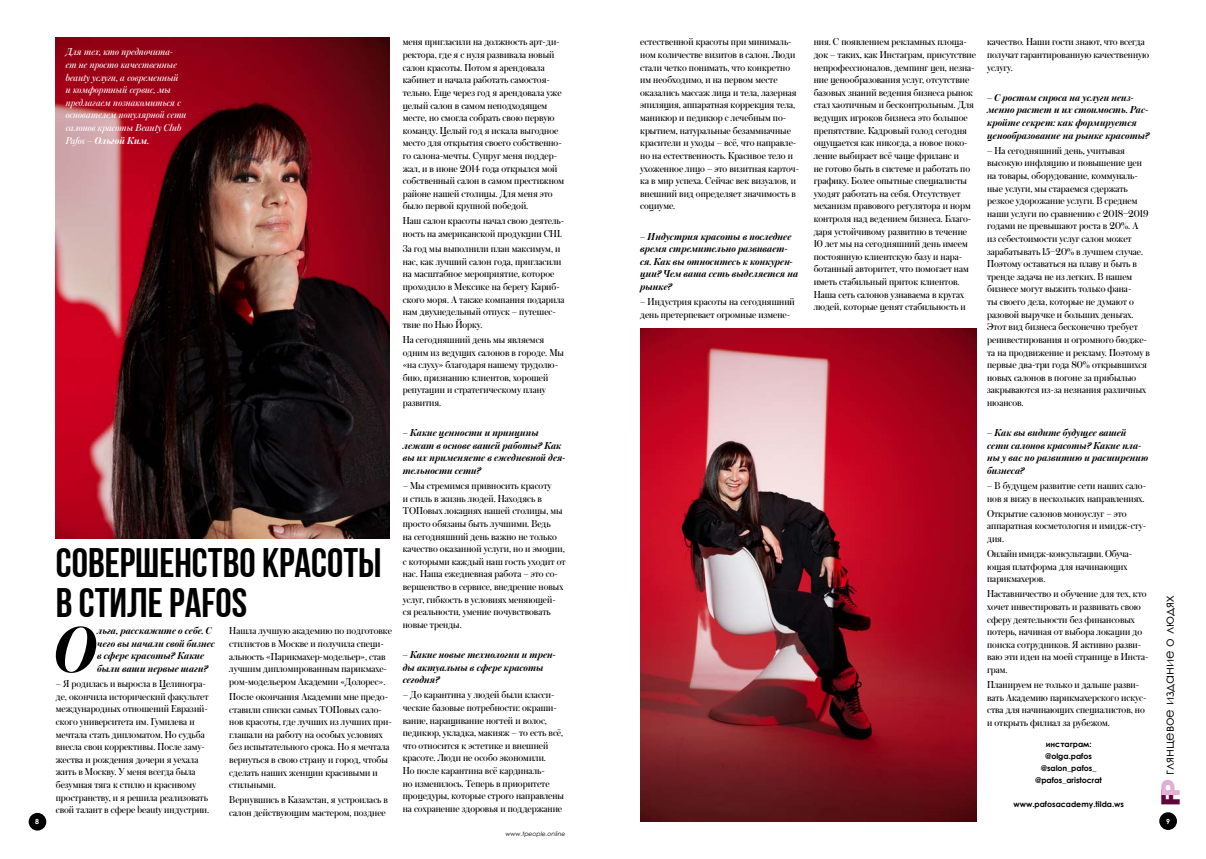
<style>
.page{position:relative;width:1206px;height:859px;background:#fff}
.page>*{position:absolute;margin:0;border:0;box-sizing:border-box;transform-origin:0 0}
.t1{font:italic 600 68.08px "Austin Cyr";color:#000}
.t2{font:41.12px/40.2px "Bebas Neue Cyrillic";color:#000}
.t3{font:13.12px "Century Gothic";color:#000}
.t4{font:10.5px/12.6px "Austin Cyr";color:#000}
.t5{font:italic 600 10.5px/12.6px "Austin Cyr";color:#000}
.t6{font:italic 10.5px/12.6px "Austin Cyr";color:#fff}
.t7{font:700 7.88px/11.9px "Century Gothic";color:#000;text-align:center}
.t8{font:700 7px "Century Gothic";color:#fff}
.t9{font:italic 6.12px "Century Gothic";color:#000}
.s1{font-weight:600}
.s2{font-family:"Gotham Pro";font-weight:900;font-size:26.25px;color:#620438}
.s3{font-family:"Gotham Pro";font-weight:900;font-size:26.25px;color:#deafd2}
</style>
<div class="page">
<div style="left:1159px;top:812px;width:17px;height:17px;background:#000;border-radius:50%"></div>
<div style="left:29px;top:812px;width:17px;height:18px;background:#000;border-radius:50%"></div>
<img style="left:56px;top:37px;width:333px;height:501px">
<img style="left:640px;top:329px;width:336px;height:492px">
<p class="t4" style="left:813px;top:35px;width:164px">ния. С появлением рекламных площа&shy;док – таких, как Инстаграм, присутствие непрофессионалов, демпинг цен, незна&shy;ние ценообразования услуг, отсутствие базовых знаний ведения бизнеса рынок стал хаотичным и бесконтрольным. Для ведущих игроков бизнеса это большое препятствие. Кадровый голод сегодня ощущается как никогда, а новое поко&shy;ление выбирает всё чаще фриланс и<br>не готово быть в системе и работать по графику. Более опытные специалисты уходят работать на себя. Отсутствует механизм правового регулятора и норм контроля над ведением бизнеса. Благо&shy;даря устойчивому развитию в течение 10 лет мы на сегодняшний день имеем постоянную клиентскую базу и нара&shy;ботанный авторитет, что помогает нам иметь стабильный приток клиентов.<br>Наша сеть салонов узнаваема в кругах людей, которые ценят стабильность и</p>
<p class="t4" style="left:987px;top:35px;width:164px">качество. Наши гости знают, что всегда получат гарантированную качественную услугу.</p>
<p class="t4" style="left:640px;top:35px;width:160px">естественной красоты при минималь&shy;ном количестве визитов в салон. Люди стали четко понимать, что конкретно им необходимо, и на первом месте оказались массаж лица и тела, лазерная эпиляция, аппаратная коррекция тела, маникюр и педикюр с лечебным по&shy;крытием, натуральные безаммиачные красители и уходы – всё, что направле&shy;но на естественность. Красивое тело и ухоженное лицо – это визитная карточ&shy;ка в мир успеха. Сейчас век визуалов, и внешний вид определяет значимость в социуме.</p>
<p class="t5" style="left:640px;top:229px;width:159px">– Индустрия красоты в последнее время стремительно развивает&shy;ся. Как вы относитесь к конкурен&shy;ции? Чем ваша сеть выделяется на рынке?</p>
<p class="t4" style="left:640px;top:295px;width:156px">– Индустрия красоты на сегодняшний день претерпевает огромные измене-</p>
<p class="t4" style="left:403px;top:35px;width:163px">меня пригласили на должность арт-ди&shy;ректора, где я с нуля развивала новый салон красоты. Потом я арендовала кабинет и начала работать самостоя&shy;тельно. Еще через год я арендовала уже целый салон в самом неподходящем месте, но смогла собрать свою первую команду. Целый год я искала выгодное место для открытия своего собственно&shy;го салона-мечты. Супруг меня поддер&shy;жал, и в июне 2014 года открылся мой собственный салон в самом престижном районе нашей столицы. Для меня это было первой крупной победой.</p>
<p class="t4" style="left:403px;top:214px;width:163px">Наш салон красоты начал свою деятель&shy;ность на американской продукции CHI.</p>
<p class="t4" style="left:403px;top:242px;width:163px">За год мы выполнили план максимум, и нас, как лучший салон года, пригласили на масштабное мероприятие, которое проходило в Мексике на берегу Кариб&shy;ского моря. А также компания подарила нам двухнедельный отпуск – путешес&shy;твие по Нью Йорку.</p>
<p class="t4" style="left:403px;top:333px;width:163px">На сегодняшний день мы являемся одним из ведущих салонов в городе. Мы «на слуху» благодаря нашему трудолю&shy;бию, признанию клиентов, хорошей репутации и стратегическому плану развития.</p>
<p class="t5" style="left:403px;top:426px;width:164px">– Какие ценности и принципы лежат в основе вашей работы? Как вы их применяете в ежедневной дея&shy;тельности сети?</p>
<p class="t4" style="left:403px;top:479px;width:164px">– Мы стремимся привносить красоту<br>и стиль в жизнь людей. Находясь в ТОПовых локациях нашей столицы, мы просто обязаны быть лучшими. Ведь<br>на сегодняшний день важно не только качество оказанной услуги, но и эмоции, с которыми каждый наш гость уходит от нас. Наша ежедневная работа – это со&shy;вершенство в сервисе, внедрение новых услуг, гибкость в условиях меняющей&shy;ся реальности, умение почувствовать новые тренды.</p>
<p class="t5" style="left:403px;top:647px;width:154px">– Какие новые технологии и трен&shy;ды актуальны в сфере красоты сегодня?</p>
<p class="t4" style="left:403px;top:688px;width:163px">– До карантина у людей были класси&shy;ческие базовые потребности: окраши&shy;вание, наращивание ногтей и волос, педикюр, укладка, макияж – то есть всё, что относится к эстетике и внешней красоте. Люди не особо экономили.<br>Но после карантина всё кардиналь-<br>но изменилось. Теперь в приоритете процедуры, которые строго направлены на сохранение здоровья и поддержание</p>
<p class="t6" style="left:66px;top:45px;width:122px">Для тех, кто предпочита&shy;ет не просто качественные beauty услуги, а современный<br>и комфортный сервис, мы предлагаем познакомиться с основателем популярной сети салонов красоты Beauty Club<br>Pafos – <span class="s1">Ольгой Ким.</span></p>
<p class="t5" style="left:987px;top:91px;width:164px">– С ростом спроса на услуги неиз&shy;менно растет и их стоимость. Рас&shy;кройте секрет: как формируется ценообразование на рынке красоты?</p>
<p class="t4" style="left:987px;top:144px;width:164px">– На сегодняшний день, учитывая высокую инфляцию и повышение цен на товары, оборудование, коммуналь&shy;ные услуги, мы стараемся сдержать резкое удорожание услуги. В среднем наши услуги по сравнению с 2018–2019 годами не превышают роста в 20%. А из себестоимости услуг салон может зарабатывать 15–20% в лучшем случае.<br>Поэтому оставаться на плаву и быть в тренде задача не из легких. В нашем бизнесе могут выжить только фана-<br>ты своего дела, которые не думают о разовой выручке и больших деньгах.<br>Этот вид бизнеса бесконечно требует реинвестирования и огромного бюдже&shy;та на продвижение и рекламу. Поэтому в первые два-три года 80% открывшихся новых салонов в погоне за прибылью закрываются из-за незнания различных нюансов.</p>
<p class="t5" style="left:987px;top:426px;width:163px">– Как вы видите будущее вашей сети салонов красоты? Какие пла&shy;ны у вас по развитию и расширению бизнеса?</p>
<p class="t4" style="left:987px;top:479px;width:161px">– В будущем развитие сети наших сало&shy;нов я вижу в нескольких направлениях.</p>
<p class="t4" style="left:987px;top:506px;width:161px">Открытие салонов моноуслуг – это аппаратная косметология и имидж-сту&shy;дия.</p>
<p class="t4" style="left:987px;top:547px;width:146px">Онлайн имидж-консультации. Обуча&shy;ющая платформа для начинающих парикмахеров.</p>
<p class="t4" style="left:987px;top:587px;width:163px">Наставничество и обучение для тех, кто хочет инвестировать и развивать свою сферу деятельности без финансовых потерь, начиная от выбора локации до поиска сотрудников. Я активно разви&shy;ваю эти идеи на моей странице в Инста&shy;грам.</p>
<p class="t4" style="left:987px;top:678px;width:161px">Планируем не только и дальше разви&shy;вать Академию парикмахерского искус&shy;ства для начинающих специалистов, но и открыть филиал за рубежом.</p>
<p class="t7" style="left:1035px;top:737px;width:68px">инстаграм: @olga.pafos @salon_pafos_ @pafos_aristocrat</p>
<p class="t7" style="left:1013px;top:797px;width:112px">www.pafosacademy.tilda.ws</p>
<h2 class="t2" style="left:56px;top:542px;width:327px">СОВЕРШЕНСТВО КРАСОТЫ<br>В СТИЛЕ PAFOS</h2>
<p class="t3" style="left:1159px;top:805px;width:212px;rotate:-90deg"><span class="s2">F</span><span class="s3">P</span> глянцевое издание о людях</p>
<h1 class="t1" style="left:54px;top:601px;width:44px">О</h1>
<p class="t5" style="left:97px;top:623px;width:119px">льга, расскажите о себе. С чего вы начали свой бизнес в сфере красоты? Какие были ваши первые шаги?</p>
<p class="t4" style="left:56px;top:676px;width:155px">– Я родилась и выросла в Целиногра&shy;де, окончила исторический факультет международных отношений Евразий&shy;ского университета им. Гумилева и мечтала стать дипломатом. Но судьба внесла свои коррективы. После заму&shy;жества и рождения дочери я уехала жить в Москву. У меня всегда была безумная тяга к стилю и красивому пространству, и я решила реализовать свой талант в сфере beauty индустрии.</p>
<p class="t4" style="left:229px;top:624px;width:164px">Нашла лучшую академию по подготовке стилистов в Москве и получила специ&shy;альность «Парикмахер-модельер», став лучшим дипломированным парикмахе&shy;ром-модельером Академии «Долорес».</p>
<p class="t4" style="left:229px;top:689px;width:164px">После окончания Академии мне предо&shy;ставили списки самых ТОПовых сало&shy;нов красоты, где лучших из лучших при&shy;глашали на работу на особых условиях без испытательного срока. Но я мечтала вернуться в свою страну и город, чтобы сделать наших женщин красивыми и стильными.</p>
<p class="t4" style="left:229px;top:793px;width:160px">Вернувшись в Казахстан, я устроилась в салон действующим мастером, позднее</p>
<p class="t8" style="left:35px;top:816px;width:5px">8</p>
<p class="t8" style="left:1166px;top:815px;width:5px">9</p>
<p class="t9" style="left:505px;top:829px;width:62px">www.tpeople.online</p>
</div>
